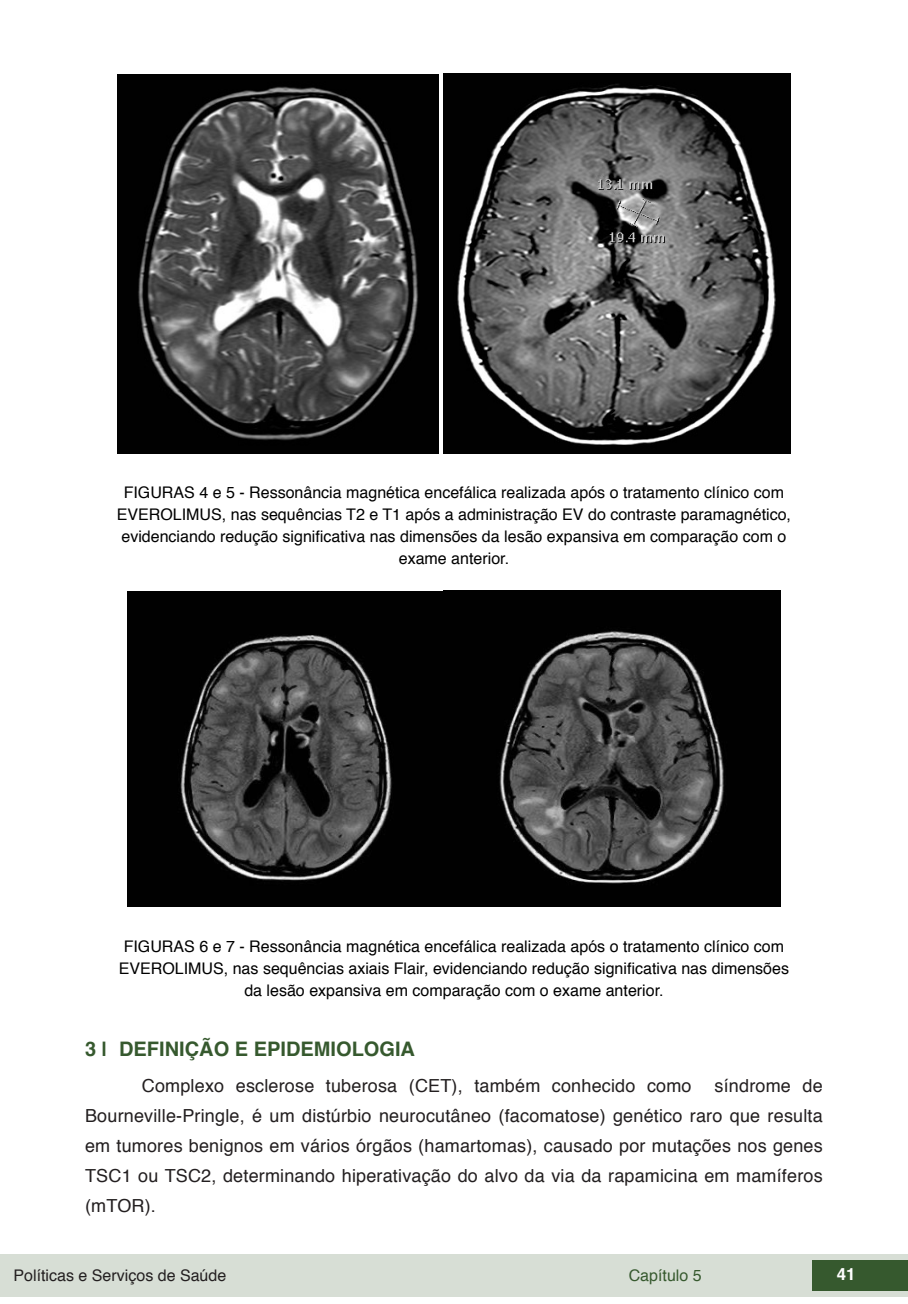
<style>
.page{position:relative;width:908px;height:1304px;background:#fff}
.page>*{position:absolute;margin:0;border:0;box-sizing:border-box;transform-origin:0 0}
.t1{font:700 20px "Helvetica";color:#36592e}
.txt{font:18px/30px "Helvetica";letter-spacing:.01em;color:#231f20;text-align:justify}
.t2{font:700 16.8px "Helvetica";color:#fff}
.info_tab_graf_imag{font:16px/22px "Helvetica";color:#000;text-align:center}
.t3{font:16px "Helvetica";color:#231f20}
.t4{font:16px "Helvetica";color:#36592e}
</style>
<div class="page">
<div style="left:0;top:1254px;width:906px;height:43px;background:#d7ded5"></div>
<div style="left:812px;top:1261px;width:95px;height:30px;background:#36592e"></div>
<img style="left:117px;top:75px;width:321px;height:378px">
<img style="left:443px;top:74px;width:347px;height:379px">
<img style="left:128px;top:591px;width:651px;height:316px">
<p class="info_tab_graf_imag" style="left:117px;top:482px;width:675px">FIGURAS 4 e 5 - Ressonância magnética encefálica realizada após o tratamento clínico com EVEROLIMUS, nas sequências T2 e T1 após a administração EV do contraste paramagnético, evidenciando redução significativa nas dimensões da lesão expansiva em comparação com o exame anterior.</p>
<p class="info_tab_graf_imag" style="left:119px;top:935px;width:671px">FIGURAS 6 e 7 - Ressonância magnética encefálica realizada após o tratamento clínico com<br>EVEROLIMUS, nas sequências axiais Flair, evidenciando redução significativa nas dimensões da lesão expansiva em comparação com o exame anterior.</p>
<p class="t1" style="left:85px;top:1033px;width:331px">3 | DEFINIÇÃO E EPIDEMIOLOGIA</p>
<p class="txt" style="left:142px;top:1071px;width:551px">Complexo esclerose tuberosa (CET), também conhecido como</p>
<p class="txt" style="left:85px;top:1071px;width:738px;text-indent:629px">síndrome de Bourneville-Pringle, é um distúrbio neurocutâneo (facomatose) genético raro que resulta em tumores benignos em vários órgãos (hamartomas), causado por mutações nos genes TSC1 ou TSC2, determinando hiperativação do alvo da via da rapamicina em mamíferos (mTOR).</p>
<p class="t3" style="left:14px;top:1263px;width:214px">Políticas e Serviços de Saúde</p>
<p class="t4" style="left:628px;top:1263px;width:74px">Capítulo 5</p>
<p class="t2" style="left:836px;top:1261px;width:20px">41</p>
</div>
